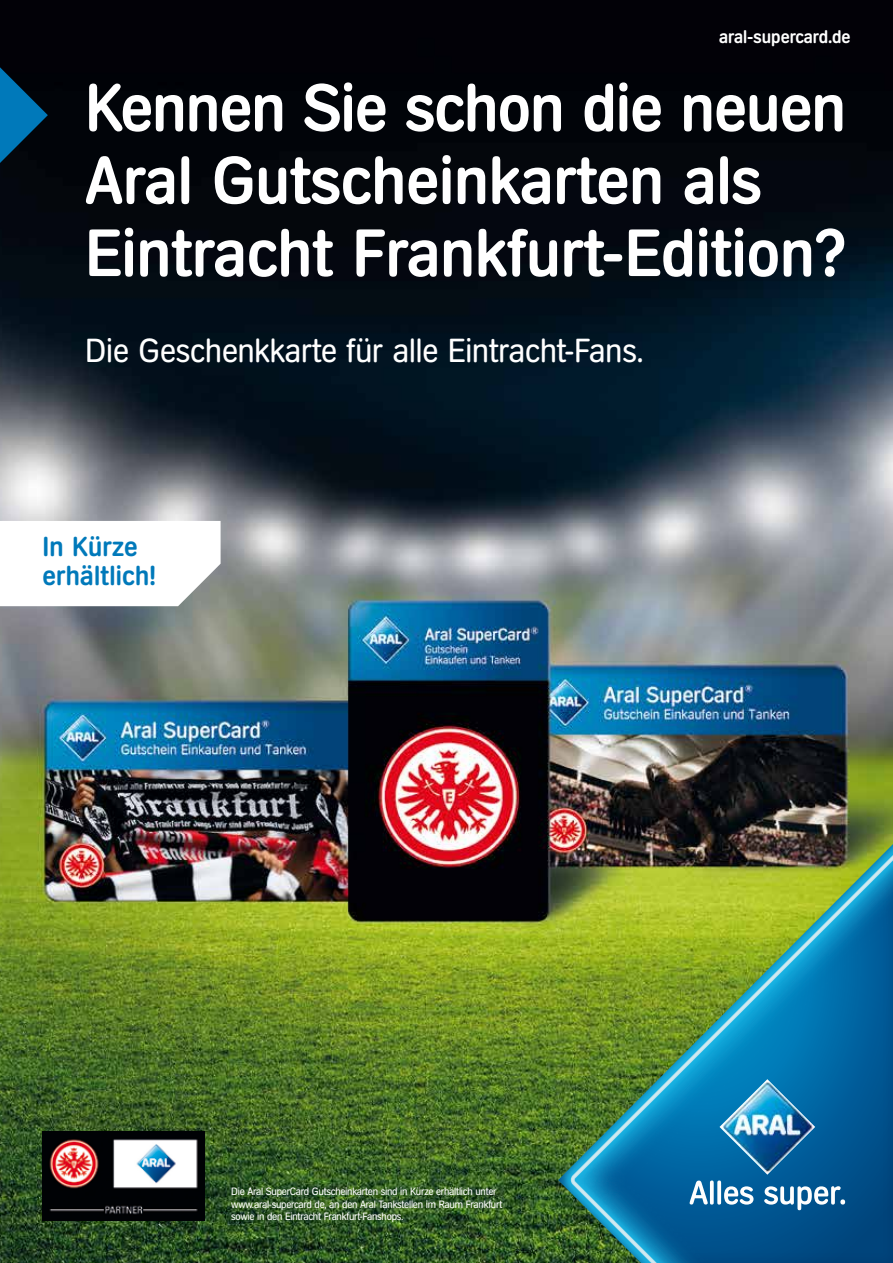
<style>
.page{position:relative;width:893px;height:1263px;background:#fff}
.page>*{position:absolute;margin:0;border:0;box-sizing:border-box;transform-origin:0 0}
.t1{font:600 66px/72.6px "Aral POS";color:#fff}
.t2{font:33px "Aral POS";color:#fff}
.t3{font:600 27px/29.7px "Aral POS";letter-spacing:.01em;color:#0079ba}
.t4{font:600 18px "Aral POS";color:#fff}
.t5{font:10.5px/12.6px "Aral POS";letter-spacing:-.02em;color:#fff}
</style>
<div class="page">
<img style="left:0;top:0;width:893px;height:1263px">
<svg style="left:0;top:521px;width:221px;height:85px"></svg>
<svg style="left:0;top:55px;width:48px;height:121px;background:#01314e"></svg>
<img style="left:43px;top:1131px;width:161px;height:89px">
<img style="left:558px;top:831px;width:12px;height:432px">
<img style="left:572px;top:831px;width:321px;height:432px">
<img style="left:690px;top:1079px;width:151px;height:131px">
<h3 class="t4" style="left:719px;top:26px;width:133px">aral-supercard.de</h3>
<h1 class="t1" style="left:85px;top:72px;width:762px">Kennen Sie schon die neuen<br>Aral Gutscheinkarten als<br>Eintracht Frankfurt-Edition?</h1>
<h2 class="t2" style="left:85px;top:331px;width:560px">Die Geschenkkarte für alle Eintracht-Fans.</h2>
<h3 class="t3" style="left:43px;top:532px;width:115px">In Kürze erhältlich!</h3>
<p class="t5" style="left:231px;top:1185px;width:273px">Die Aral SuperCard Gutscheinkarten sind in Kürze erhältlich unter www.aral-supercard de, an den Aral Tankstellen im Raum Frankfurt sowie in den Eintracht Frankfurt-Fanshops.</p>
</div>
